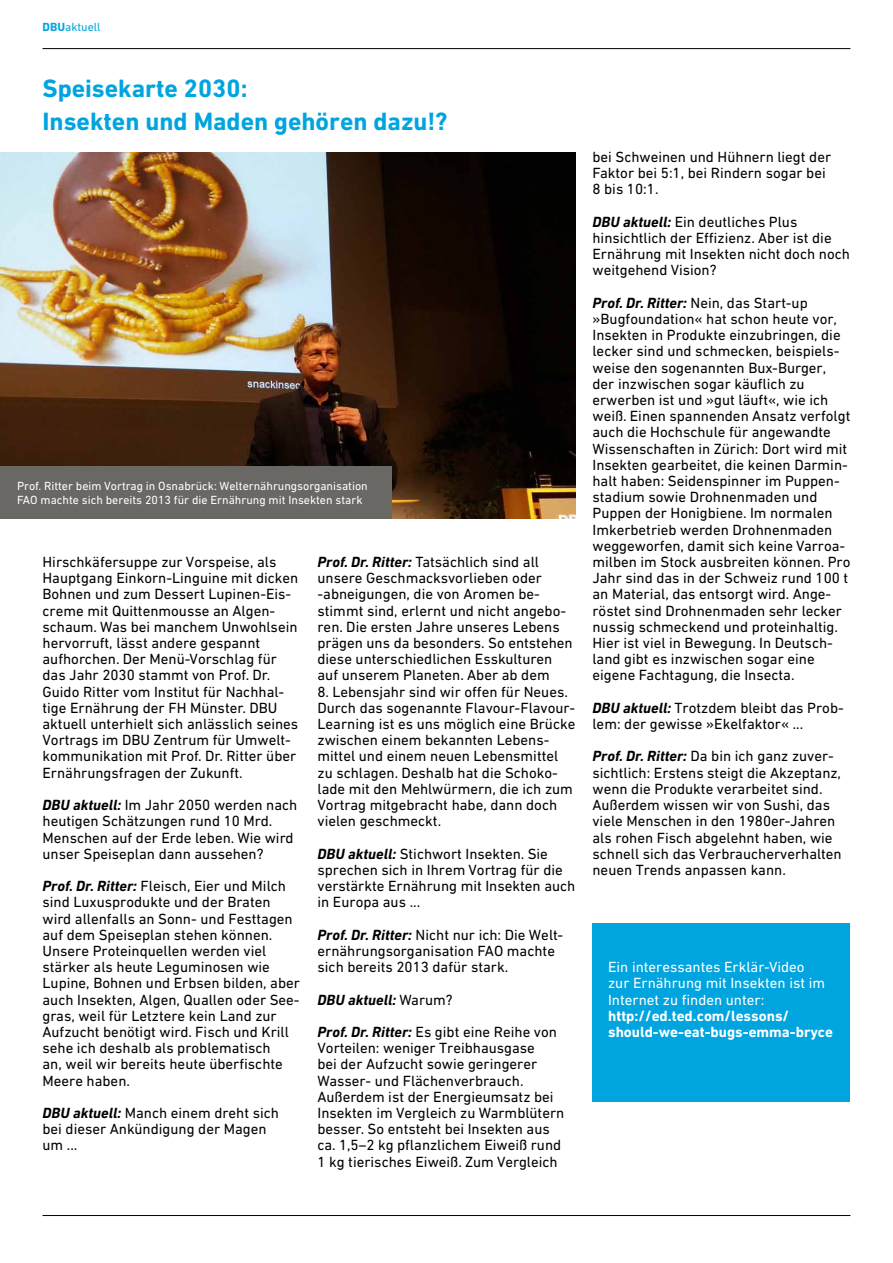
<style>
.page{position:relative;width:893px;height:1263px;background:#fff}
.page>*{position:absolute;margin:0;border:0;box-sizing:border-box;transform-origin:0 0}
.t1{font:700 25.5px/32.4px "DIN Next W1 G";color:#00a4df}
.t2{font:15px/16.2px "DIN Next W1 G";color:#000}
.t3{font:15px/16.2px "DIN Next W1 G";color:#fff}
.t4{font:700 15px/16.2px "DIN Next W1 G";color:#fff}
.t5{font:italic 700 15px/32.4px "DIN Next W1 G";color:#000}
.t6{font:12px/14.4px "DIN Next W1 G";color:#fff}
.t7{font:12px "DIN Next W1 G";color:#00a4df}
.s1{font-weight:700}
.s2{font-weight:700;font-style:italic}
.s3{font-weight:400;font-style:normal}
</style>
<div class="page">
<hr style="left:43px;top:1215px;width:807px;height:1px;background:#000">
<div style="left:592px;top:923px;width:258px;height:179px;background:#00a4df"></div>
<img style="left:0;top:152px;width:575px;height:366px">
<div style="left:0;top:466px;width:391px;height:52px;background:#6a6864"></div>
<hr style="left:43px;top:48px;width:807px;height:1px;background:#000">
<p class="t7" style="left:43px;top:20px;width:60px"><span class="s1">DBU</span>aktuell</p>
<h1 class="t1" style="left:43px;top:72px;width:407px">Speisekarte 2030:<br>Insekten und Maden gehören dazu!?</h1>
<p class="t6" style="left:17px;top:478px;width:352px">Prof. Ritter beim Vortrag in Osnabrück: Welternährungsorganisation<br>FAO machte sich bereits 2013 für die Ernährung mit Insekten stark</p>
<p class="t2" style="left:43px;top:554px;width:257px">Hirschkäfersuppe zur Vorspeise, als Hauptgang Einkorn-Linguine mit dicken Bohnen und zum Dessert Lupinen-Eis&shy;creme mit Quittenmousse an Algen&shy;schaum. Was bei manchem Unwohlsein hervorruft, lässt andere gespannt aufhorchen. Der Menü-Vorschlag für das Jahr 2030 stammt von Prof. Dr.<br>Guido Ritter vom Institut für Nachhal&shy;tige Ernährung der FH Münster. DBU aktuell unterhielt sich anlässlich seines Vortrags im DBU Zentrum für Umwelt&shy;kommunikation mit Prof. Dr. Ritter über Ernährungsfragen der Zukunft.</p>
<p class="t2" style="left:43px;top:797px;width:256px"><span class="s2">DBU aktuell:</span> Im Jahr 2050 werden nach heutigen Schätzungen rund 10 Mrd.<br>Menschen auf der Erde leben. Wie wird unser Speiseplan dann aussehen?</p>
<p class="t2" style="left:43px;top:878px;width:259px"><span class="s2">Prof. Dr. Ritter:</span> Fleisch, Eier und Milch sind Luxusprodukte und der Braten wird allenfalls an Sonn- und Festtagen auf dem Speiseplan stehen können.<br>Unsere Proteinquellen werden viel stärker als heute Leguminosen wie Lupine, Bohnen und Erbsen bilden, aber auch Insekten, Algen, Quallen oder See&shy;gras, weil für Letztere kein Land zur Aufzucht benötigt wird. Fisch und Krill sehe ich deshalb als problematisch<br>an, weil wir bereits heute überfischte Meere haben.</p>
<p class="t2" style="left:43px;top:1104px;width:238px"><span class="s2">DBU aktuell:</span> Manch einem dreht sich bei dieser Ankündigung der Magen um ...</p>
<p class="t2" style="left:317px;top:554px;width:257px"><span class="s2">Prof. Dr. Ritter:</span> Tatsächlich sind all unsere Geschmacksvorlieben oder -abneigungen, die von Aromen be&shy;stimmt sind, erlernt und nicht angebo&shy;ren. Die ersten Jahre unseres Lebens prägen uns da besonders. So entstehen diese unterschiedlichen Esskulturen auf unserem Planeten. Aber ab dem</p>
<p class="t2" style="left:317px;top:683px;width:259px">8. Lebensjahr sind wir offen für Neues.<br>Durch das sogenannte Flavour-Flavour-Learning ist es uns möglich eine Brücke zwischen einem bekannten Lebens&shy;mittel und einem neuen Lebensmittel zu schlagen. Deshalb hat die Schoko&shy;lade mit den Mehlwürmern, die ich zum Vortrag mitgebracht habe, dann doch vielen geschmeckt.</p>
<p class="t2" style="left:317px;top:845px;width:259px"><span class="s2">DBU aktuell:</span> Stichwort Insekten. Sie sprechen sich in Ihrem Vortrag für die verstärkte Ernährung mit Insekten auch in Europa aus ...</p>
<p class="t2" style="left:317px;top:926px;width:247px"><span class="s2">Prof. Dr. Ritter:</span> Nicht nur ich: Die Welt&shy;ernährungsorganisation FAO machte sich bereits 2013 dafür stark.</p>
<p class="t5" style="left:317px;top:983px;width:241px">DBU aktuell: <span class="s3">Warum?<br></span>Prof. Dr. Ritter: <span class="s3">Es gibt eine Reihe von</span></p>
<p class="t2" style="left:317px;top:1040px;width:248px">Vorteilen: weniger Treibhausgase<br>bei der Aufzucht sowie geringerer Wasser- und Flächenverbrauch.<br>Außerdem ist der Energieumsatz bei Insekten im Vergleich zu Warmblütern besser. So entsteht bei Insekten aus ca. 1,5–2 kg pflanzlichem Eiweiß rund 1 kg tierisches Eiweiß. Zum Vergleich</p>
<p class="t2" style="left:592px;top:149px;width:240px">bei Schweinen und Hühnern liegt der<br>Faktor bei 5:1, bei Rindern sogar bei<br>8 bis 10:1.</p>
<p class="t2" style="left:592px;top:213px;width:259px"><span class="s2">DBU aktuell:</span> Ein deutliches Plus hinsichtlich der Effizienz. Aber ist die Ernährung mit Insekten nicht doch noch weitgehend Vision?</p>
<p class="t2" style="left:592px;top:294px;width:259px"><span class="s2">Prof. Dr. Ritter:</span> Nein, das Start-up »Bugfoundation« hat schon heute vor, Insekten in Produkte einzubringen, die lecker sind und schmecken, beispiels&shy;weise den sogenannten Bux-Burger, der inzwischen sogar käuflich zu erwerben ist und »gut läuft«, wie ich weiß. Einen spannenden Ansatz verfolgt auch die Hochschule für angewandte Wissenschaften in Zürich: Dort wird mit Insekten gearbeitet, die keinen Darmin&shy;halt haben: Seidenspinner im Puppen&shy;stadium sowie Drohnenmaden und Puppen der Honigbiene. Im normalen Imkerbetrieb werden Drohnenmaden weggeworfen, damit sich keine Varroa&shy;milben im Stock ausbreiten können. Pro Jahr sind das in der Schweiz rund 100 t an Material, das entsorgt wird. Ange&shy;röstet sind Drohnenmaden sehr lecker nussig schmeckend und proteinhaltig.<br>Hier ist viel in Bewegung. In Deutsch&shy;land gibt es inzwischen sogar eine eigene Fachtagung, die Insecta.</p>
<p class="t2" style="left:592px;top:699px;width:253px"><span class="s2">DBU aktuell:</span> Trotzdem bleibt das Prob&shy;lem: der gewisse »Ekelfaktor« ...</p>
<p class="t2" style="left:592px;top:748px;width:251px"><span class="s2">Prof. Dr. Ritter:</span> Da bin ich ganz zuver&shy;sichtlich: Erstens steigt die Akzeptanz, wenn die Produkte verarbeitet sind.<br>Außerdem wissen wir von Sushi, das viele Menschen in den 1980er-Jahren als rohen Fisch abgelehnt haben, wie schnell sich das Verbraucherverhalten neuen Trends anpassen kann.</p>
<p class="t3" style="left:608px;top:959px;width:219px">Ein interessantes Erklär-Video zur Ernährung mit Insekten ist im<br>Internet zu finden unter:</p>
<p class="t4" style="left:608px;top:1007px;width:226px">http://ed.ted.com/lessons/ should-we-eat-bugs-emma-bryce</p>
</div>
